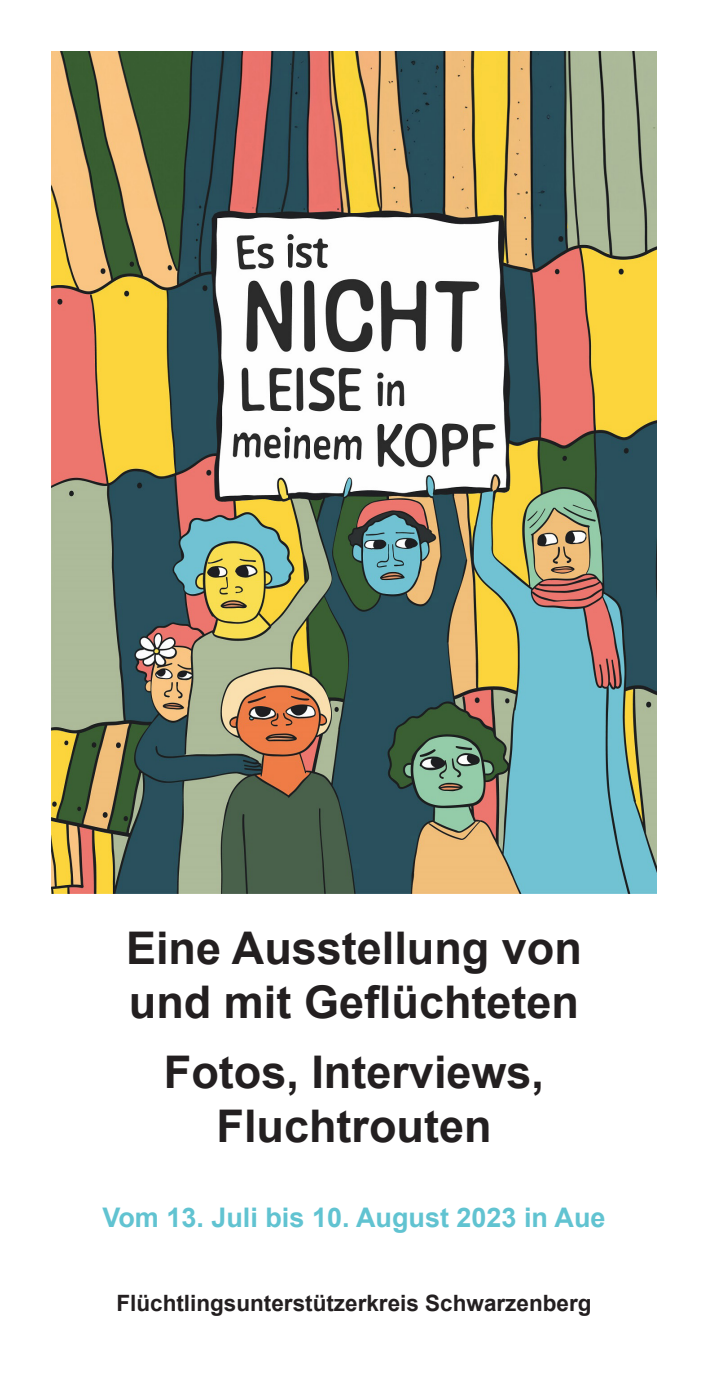
<style>
.page{position:relative;width:708px;height:1378px;background:#fff}
.page>*{position:absolute;margin:0;border:0;box-sizing:border-box;transform-origin:0 0}
.Default{font:700 45px/54px "Arial";color:#231f20;text-align:center}
.t1{font:700 27px "Arial";color:#61c3d1}
.t2{font:700 22.5px "Arial";color:#231f20}
</style>
<div class="page">
<img style="left:51px;top:51px;width:606px;height:842px">
<p class="Default" style="left:126px;top:922px;width:457px">Eine Ausstellung von</p>
<p class="Default" style="left:129px;top:976px;width:452px">und mit Geflüchteten</p>
<p class="Default" style="left:164px;top:1045px;width:382px">Fotos, Interviews,<br>Fluchtrouten</p>
<p class="t1" style="left:102px;top:1198px;width:505px">Vom 13. Juli bis 10. August 2023 in Aue</p>
<p class="t2" style="left:116px;top:1287px;width:477px">Flüchtlingsunterstützerkreis Schwarzenberg</p>
</div>
